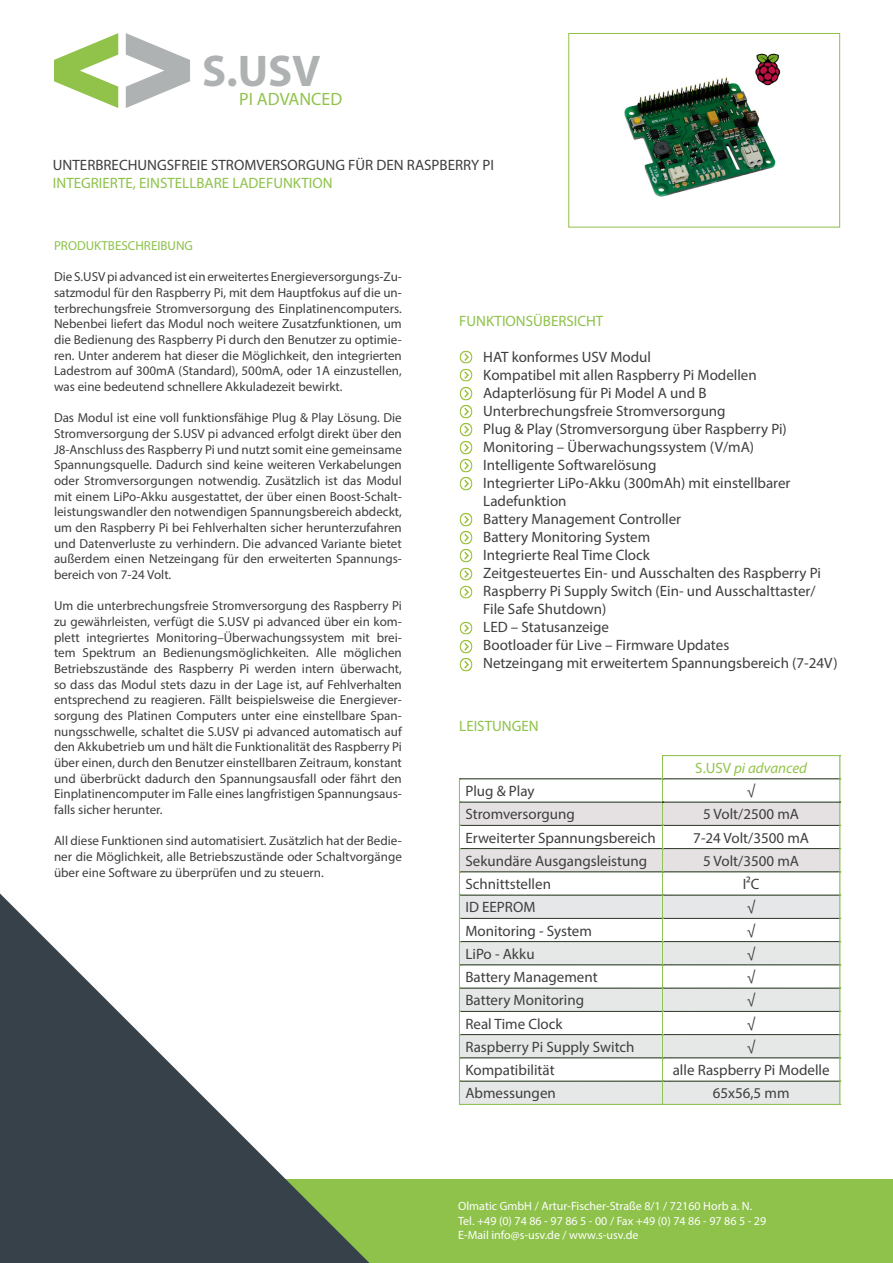
<style>
.page{position:relative;width:893px;height:1263px;background:#fff}
.page>*{position:absolute;margin:0;border:0;box-sizing:border-box;transform-origin:0 0}
.t1{font:700 44.7px "Myriad Pro";color:#afb2b3}
.t2{font:17.85px "Myriad Pro";color:#91c34b}
.t3{font:15px/18px "Myriad Pro";color:#3e3e3f}
.t4{font:15px "Myriad Pro";color:#8ec24b}
.t5{font:15px "Myriad Pro";color:#8ec24a}
.t6{font:italic 15px "Myriad Pro";color:#93c449}
.t7{font:13.05px/15.6px "Myriad Pro";color:#3e3e3f;text-align:justify}
.t8{font:13.05px "Myriad Pro";color:#8ec24a}
.t9{font:12px "Myriad Pro";color:#fff}
.s1{font-style:normal}
</style>
<div class="page">
<div style="left:568px;top:33px;width:272px;height:194px;border:1px solid #8ec24a"></div>
<img style="left:459px;top:350px;width:14px;height:14px">
<img style="left:459px;top:368px;width:14px;height:14px">
<img style="left:459px;top:387px;width:14px;height:14px">
<img style="left:459px;top:405px;width:14px;height:14px">
<img style="left:459px;top:423px;width:14px;height:14px">
<img style="left:459px;top:441px;width:14px;height:14px">
<img style="left:459px;top:459px;width:14px;height:14px">
<img style="left:459px;top:477px;width:14px;height:14px">
<img style="left:459px;top:513px;width:14px;height:14px">
<img style="left:459px;top:531px;width:14px;height:14px">
<img style="left:459px;top:549px;width:14px;height:14px">
<img style="left:459px;top:567px;width:14px;height:14px">
<img style="left:459px;top:585px;width:14px;height:14px">
<img style="left:459px;top:621px;width:14px;height:14px">
<img style="left:459px;top:640px;width:14px;height:14px">
<svg style="left:459px;top:755px;width:382px;height:350px"></svg>
<div style="left:0;top:1179px;width:893px;height:84px;background:#8ec24a"></div>
<img style="left:459px;top:658px;width:14px;height:14px">
<img style="left:624px;top:53px;width:157px;height:144px">
<svg style="left:54px;top:33px;width:64px;height:75px"></svg>
<svg style="left:126px;top:33px;width:64px;height:75px"></svg>
<svg style="left:0;top:893px;width:369px;height:370px"></svg>
<p class="t1" style="left:202px;top:42px;width:120px">S.USV</p>
<p class="t2" style="left:239px;top:88px;width:104px">PI ADVANCED</p>
<p class="t3" style="left:53px;top:155px;width:442px">UNTERBRECHUNGSFREIE STROMVERSORGUNG FÜR DEN RASPBERRY PI</p>
<p class="t4" style="left:53px;top:173px;width:281px">INTEGRIERTE, EINSTELLBARE LADEFUNKTION</p>
<p class="t8" style="left:54px;top:238px;width:141px">PRODUKTBESCHREIBUNG</p>
<p class="t7" style="left:54px;top:269px;width:349px">Die S.USV pi advanced ist ein erweitertes Energieversorgungs-Zu&shy;satzmodul für den Raspberry Pi, mit dem Hauptfokus auf die un&shy;terbrechungsfreie Stromversorgung des Einplatinencomputers.<br>Nebenbei liefert das Modul noch weitere Zusatzfunktionen, um die Bedienung des Raspberry Pi durch den Benutzer zu optimie&shy;ren. Unter anderem hat dieser die Möglichkeit, den integrierten Ladestrom auf 300mA (Standard), 500mA, oder 1A einzustellen, was eine bedeutend schnellere Akkuladezeit bewirkt.</p>
<p class="t7" style="left:54px;top:410px;width:349px">Das Modul ist eine voll funktionsfähige Plug &amp; Play Lösung. Die Stromversorgung der S.USV pi advanced erfolgt direkt über den J8-Anschluss des Raspberry Pi und nutzt somit eine gemeinsame Spannungsquelle. Dadurch sind keine weiteren Verkabelungen oder Stromversorgungen notwendig. Zusätzlich ist das Modul mit einem LiPo-Akku ausgestattet, der über einen Boost-Schalt&shy;leistungswandler den notwendigen Spannungsbereich abdeckt, um den Raspberry Pi bei Fehlverhalten sicher herunterzufahren und Datenverluste zu verhindern. Die advanced Variante bietet außerdem einen Netzeingang für den erweiterten Spannungs&shy;bereich von 7-24 Volt.</p>
<p class="t7" style="left:54px;top:598px;width:349px">Um die unterbrechungsfreie Stromversorgung des Raspberry Pi zu gewährleisten, verfügt die S.USV pi advanced über ein kom&shy;plett integriertes Monitoring–Überwachungssystem mit brei&shy;tem Spektrum an Bedienungsmöglichkeiten. Alle möglichen Betriebszustände des Raspberry Pi werden intern überwacht, so dass das Modul stets dazu in der Lage ist, auf Fehlverhalten entsprechend zu reagieren. Fällt beispielsweise die Energiever&shy;sorgung des Platinen Computers unter eine einstellbare Span&shy;nungsschwelle, schaltet die S.USV pi advanced automatisch auf den Akkubetrieb um und hält die Funktionalität des Raspberry Pi über einen, durch den Benutzer einstellbaren Zeitraum, konstant und überbrückt dadurch den Spannungsausfall oder fährt den Einplatinencomputer im Falle eines langfristigen Spannungsaus&shy;falls sicher herunter.</p>
<p class="t7" style="left:54px;top:833px;width:349px">All diese Funktionen sind automatisiert. Zusätzlich hat der Bedie&shy;ner die Möglichkeit, alle Betriebszustände oder Schaltvorgänge über eine Software zu überprüfen und zu steuern.</p>
<p class="t5" style="left:459px;top:312px;width:146px">FUNKTIONSÜBERSICHT</p>
<p class="t3" style="left:483px;top:348px;width:169px">HAT konformes USV Modul</p>
<p class="t3" style="left:483px;top:366px;width:275px">Kompatibel mit allen Raspberry Pi Modellen</p>
<p class="t3" style="left:483px;top:384px;width:225px">Adapterlösung für Pi Model A und B</p>
<p class="t3" style="left:483px;top:402px;width:244px">Unterbrechungsfreie Stromversorgung</p>
<p class="t3" style="left:483px;top:420px;width:305px">Plug &amp; Play (Stromversorgung über Raspberry Pi)</p>
<p class="t3" style="left:483px;top:438px;width:272px">Monitoring – Überwachungssystem (V/mA)</p>
<p class="t3" style="left:483px;top:456px;width:175px">Intelligente Softwarelösung</p>
<p class="t3" style="left:483px;top:474px;width:309px">Integrierter LiPo-Akku (300mAh) mit einstellbarer</p>
<p class="t3" style="left:483px;top:492px;width:85px">Ladefunktion</p>
<p class="t3" style="left:483px;top:510px;width:199px">Battery Management Controller</p>
<p class="t3" style="left:483px;top:528px;width:168px">Battery Monitoring System</p>
<p class="t3" style="left:483px;top:546px;width:168px">Integrierte Real Time Clock</p>
<p class="t3" style="left:483px;top:564px;width:339px">Zeitgesteuertes Ein- und Ausschalten des Raspberry Pi</p>
<p class="t3" style="left:483px;top:582px;width:334px">Raspberry Pi Supply Switch (Ein- und Ausschalttaster/<br>File Safe Shutdown)</p>
<p class="t3" style="left:483px;top:618px;width:127px">LED – Statusanzeige</p>
<p class="t3" style="left:483px;top:636px;width:248px">Bootloader für Live – Firmware Updates</p>
<p class="t3" style="left:483px;top:654px;width:356px">Netzeingang mit erweitertem Spannungsbereich (7-24V)</p>
<p class="t5" style="left:459px;top:717px;width:81px">LEISTUNGEN</p>
<p class="t6" style="left:695px;top:758px;width:113px"><span class="s1">S.USV</span> pi advanced</p>
<p class="t3" style="left:465px;top:782px;width:71px">Plug &amp; Play</p>
<p class="t3" style="left:747px;top:782px;width:10px">√</p>
<p class="t3" style="left:465px;top:805px;width:111px">Stromversorgung</p>
<p class="t3" style="left:703px;top:805px;width:97px">5 Volt/2500 mA</p>
<p class="t3" style="left:465px;top:828px;width:192px">Erweiterter Spannungsbereich</p>
<p class="t3" style="left:693px;top:828px;width:117px">7-24 Volt/3500 mA</p>
<p class="t3" style="left:465px;top:851px;width:183px">Sekundäre Ausgangsleistung</p>
<p class="t3" style="left:703px;top:851px;width:97px">5 Volt/3500 mA</p>
<p class="t3" style="left:465px;top:875px;width:87px">Schnittstellen</p>
<p class="t3" style="left:743px;top:875px;width:18px">I²C</p>
<p class="t3" style="left:465px;top:898px;width:72px">ID EEPROM</p>
<p class="t3" style="left:747px;top:898px;width:10px">√</p>
<p class="t3" style="left:465px;top:921px;width:128px">Monitoring - System</p>
<p class="t3" style="left:747px;top:921px;width:10px">√</p>
<p class="t3" style="left:465px;top:944px;width:71px">LiPo - Akku</p>
<p class="t3" style="left:747px;top:944px;width:10px">√</p>
<p class="t3" style="left:465px;top:968px;width:134px">Battery Management</p>
<p class="t3" style="left:747px;top:968px;width:10px">√</p>
<p class="t3" style="left:465px;top:991px;width:120px">Battery Monitoring</p>
<p class="t3" style="left:747px;top:991px;width:10px">√</p>
<p class="t3" style="left:465px;top:1014px;width:99px">Real Time Clock</p>
<p class="t3" style="left:747px;top:1014px;width:10px">√</p>
<p class="t3" style="left:465px;top:1037px;width:171px">Raspberry Pi Supply Switch</p>
<p class="t3" style="left:747px;top:1037px;width:10px">√</p>
<p class="t3" style="left:465px;top:1061px;width:91px">Kompatibilität</p>
<p class="t3" style="left:673px;top:1061px;width:158px">alle Raspberry Pi Modelle</p>
<p class="t3" style="left:465px;top:1084px;width:92px">Abmessungen</p>
<p class="t3" style="left:713px;top:1084px;width:78px">65x56,5 mm</p>
<p class="t9" style="left:458px;top:1199px;width:296px">Olmatic GmbH / Artur-Fischer-Straße 8/1 / 72160 Horb a. N.</p>
<p class="t9" style="left:458px;top:1213px;width:310px">Tel. +49 (0) 74 86 - 97 86 5 - 00 / Fax +49 (0) 74 86 - 97 86 5 - 29</p>
<p class="t9" style="left:458px;top:1228px;width:182px">E-Mail info@s-usv.de / www.s-usv.de</p>
</div>
